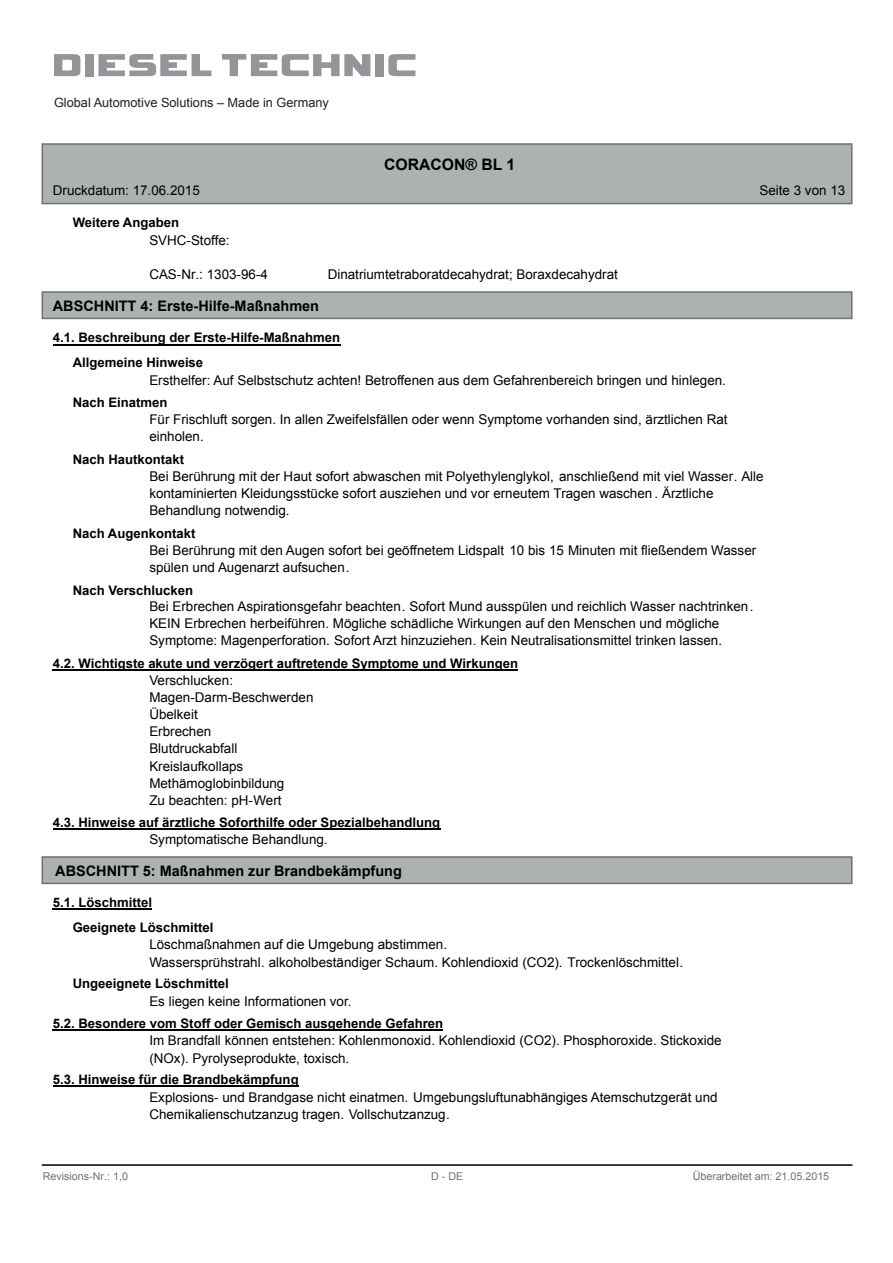
<style>
.page{position:relative;width:893px;height:1263px;background:#fff}
.page>*{position:absolute;margin:0;border:0;box-sizing:border-box;transform-origin:0 0}
.t1{font:700 15.75px "Arial";color:#000002}
.t2{font:700 14.4px "Arial";color:#000002}
.t3{font:13.35px/17.1px "Arial";color:#000002}
.t4{font:700 13.2px "Arial";color:#000002}
.t5{font:12.75px "Arial";color:#231f20}
.t6{font:10.8px "Arial";color:#6e7172}
</style>
<div class="page">
<div style="left:42px;top:144px;width:810px;height:60px;background:#adb1b2"></div>
<div style="left:42px;top:143px;width:810px;height:61px;border:2px solid #6e7172"></div>
<div style="left:42px;top:292px;width:810px;height:26px;background:#adb1b2"></div>
<div style="left:42px;top:291px;width:810px;height:28px;border:2px solid #6e7172"></div>
<div style="left:42px;top:857px;width:810px;height:26px;background:#adb1b2"></div>
<div style="left:42px;top:856px;width:810px;height:28px;border:2px solid #6e7172"></div>
<hr style="left:42px;top:1164px;width:810px;height:2px;background:#000002">
<hr style="left:53px;top:344px;width:287px;height:1px;background:#000002">
<hr style="left:53px;top:669px;width:465px;height:1px;background:#000002">
<hr style="left:53px;top:828px;width:387px;height:2px;background:#000002">
<hr style="left:53px;top:909px;width:99px;height:1px;background:#000002">
<hr style="left:53px;top:1029px;width:390px;height:1px;background:#000002">
<hr style="left:53px;top:1086px;width:246px;height:1px;background:#000002">
<svg style="left:54px;top:54px;width:26px;height:22px"></svg>
<div style="left:85px;top:54px;width:8px;height:22px;background:#939598"></div>
<svg style="left:98px;top:54px;width:113px;height:22px"></svg>
<svg style="left:222px;top:54px;width:148px;height:22px"></svg>
<div style="left:375px;top:54px;width:9px;height:22px;background:#939598"></div>
<svg style="left:388px;top:54px;width:27px;height:22px"></svg>
<p class="t5" style="left:54px;top:94px;width:276px">Global Automotive Solutions – Made in Germany</p>
<p class="t1" style="left:384px;top:154px;width:133px">CORACON® BL 1</p>
<p class="t3" style="left:53px;top:182px;width:149px">Druckdatum: 17.06.2015</p>
<p class="t3" style="left:759px;top:182px;width:87px">Seite 3 von 13</p>
<p class="t4" style="left:73px;top:213px;width:108px">Weitere Angaben</p>
<p class="t3" style="left:149px;top:232px;width:82px">SVHC-Stoffe:</p>
<p class="t3" style="left:149px;top:266px;width:120px">CAS-Nr.: 1303-96-4</p>
<p class="t3" style="left:328px;top:266px;width:292px">Dinatriumtetraboratdecahydrat; Boraxdecahydrat</p>
<p class="t2" style="left:53px;top:296px;width:268px">ABSCHNITT 4: Erste-Hilfe-Maßnahmen</p>
<p class="t4" style="left:53px;top:328px;width:289px">4.1. Beschreibung der Erste-Hilfe-Maßnahmen</p>
<p class="t3" style="left:149px;top:371px;width:578px">Ersthelfer: Auf Selbstschutz achten! Betroffenen aus dem Gefahrenbereich bringen und hinlegen.</p>
<p class="t4" style="left:73px;top:353px;width:132px">Allgemeine Hinweise</p>
<p class="t4" style="left:73px;top:393px;width:96px">Nach Einatmen</p>
<p class="t3" style="left:149px;top:411px;width:580px">Für Frischluft sorgen. In allen Zweifelsfällen oder wenn Symptome vorhanden sind, ärztlichen Rat einholen.</p>
<p class="t4" style="left:73px;top:450px;width:113px">Nach Hautkontakt</p>
<p class="t3" style="left:149px;top:468px;width:616px">Bei Berührung mit der Haut sofort abwaschen mit Polyethylenglykol, anschließend mit viel Wasser. Alle kontaminierten Kleidungsstücke sofort ausziehen und vor erneutem Tragen waschen . Ärztliche<br>Behandlung notwendig.</p>
<p class="t4" style="left:73px;top:524px;width:124px">Nach Augenkontakt</p>
<p class="t3" style="left:149px;top:542px;width:608px">Bei Berührung mit den Augen sofort bei geöffnetem Lidspalt 10 bis 15 Minuten mit fließendem Wasser spülen und Augenarzt aufsuchen.</p>
<p class="t4" style="left:73px;top:581px;width:122px">Nach Verschlucken</p>
<p class="t3" style="left:149px;top:598px;width:606px">Bei Erbrechen Aspirationsgefahr beachten. Sofort Mund ausspülen und reichlich Wasser nachtrinken.<br>KEIN Erbrechen herbeiführen. Mögliche schädliche Wirkungen auf den Menschen und mögliche<br>Symptome: Magenperforation. Sofort Arzt hinzuziehen. Kein Neutralisationsmittel trinken lassen.</p>
<p class="t4" style="left:53px;top:654px;width:467px">4.2. Wichtigste akute und verzögert auftretende Symptome und Wirkungen</p>
<p class="t3" style="left:149px;top:672px;width:166px">Verschlucken:<br>Magen-Darm-Beschwerden<br>Übelkeit<br>Erbrechen<br>Blutdruckabfall<br>Kreislaufkollaps<br>Methämoglobinbildung<br>Zu beachten: pH-Wert</p>
<p class="t4" style="left:53px;top:813px;width:389px">4.3. Hinweise auf ärztliche Soforthilfe oder Spezialbehandlung</p>
<p class="t3" style="left:149px;top:831px;width:180px">Symptomatische Behandlung.</p>
<p class="t2" style="left:55px;top:860px;width:348px">ABSCHNITT 5: Maßnahmen zur Brandbekämpfung</p>
<p class="t4" style="left:53px;top:893px;width:101px">5.1. Löschmittel</p>
<p class="t3" style="left:149px;top:936px;width:535px">Löschmaßnahmen auf die Umgebung abstimmen.<br>Wassersprühstrahl. alkoholbeständiger Schaum. Kohlendioxid (CO2). Trockenlöschmittel.</p>
<p class="t4" style="left:73px;top:918px;width:142px">Geeignete Löschmittel</p>
<p class="t4" style="left:73px;top:974px;width:158px">Ungeeignete Löschmittel</p>
<p class="t4" style="left:53px;top:1014px;width:392px">5.2. Besondere vom Stoff oder Gemisch ausgehende Gefahren</p>
<p class="t3" style="left:149px;top:1032px;width:574px">Im Brandfall können entstehen: Kohlenmonoxid. Kohlendioxid (CO2). Phosphoroxide. Stickoxide (NOx). Pyrolyseprodukte, toxisch.</p>
<p class="t3" style="left:149px;top:1088px;width:570px">Explosions- und Brandgase nicht einatmen. Umgebungsluftunabhängiges Atemschutzgerät und<br>Chemikalienschutzanzug tragen. Vollschutzanzug.</p>
<p class="t3" style="left:149px;top:992px;width:204px">Es liegen keine Informationen vor.</p>
<p class="t4" style="left:53px;top:1070px;width:247px">5.3. Hinweise für die Brandbekämpfung</p>
<p class="t6" style="left:43px;top:1169px;width:87px">Revisions-Nr.: 1,0</p>
<p class="t6" style="left:431px;top:1169px;width:34px">D - DE</p>
<p class="t6" style="left:693px;top:1169px;width:138px">Überarbeitet am: 21.05.2015</p>
</div>
